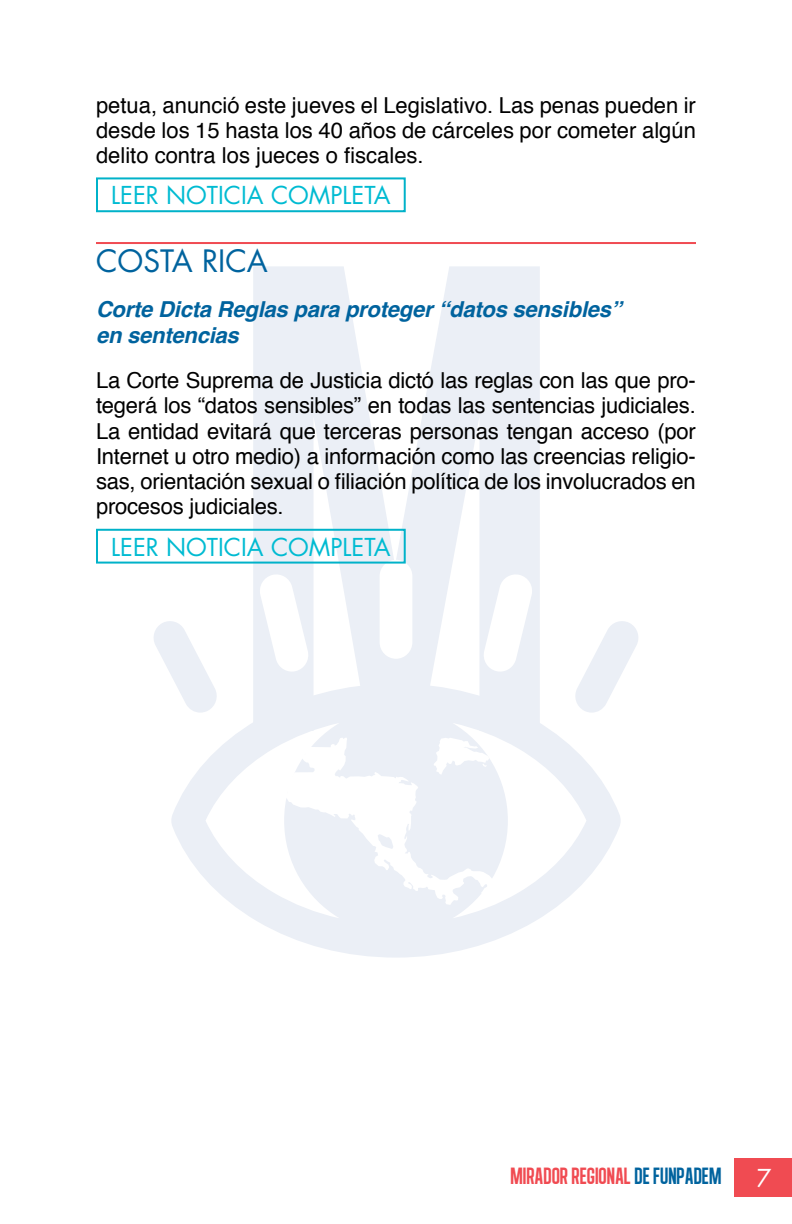
<style>
.page{position:relative;width:792px;height:1224px;background:#fff}
.page>*{position:absolute;margin:0;border:0;box-sizing:border-box;transform-origin:0 0}
.t1{font:30px "Futura LT";color:#00639e}
.t2{font:24px "Futura LT";color:#00bbd2}
.t3{font:24px "Algre Sans NC";color:#f04b52}
.t4{font:24px "Futura LT";color:#fff}
.t5{font:22px/25.2px "Helvetica";letter-spacing:-.005em;color:#000;text-align:justify}
.t6{font:italic 700 22px/25.2px "Helvetica";letter-spacing:-.01em;color:#00639e}
.s1{color:#00639e}
</style>
<div class="page">
<svg style="left:253px;top:266px;width:287px;height:418px;fill:#ebeff6"></svg>
<svg style="left:258px;top:573px;width:52px;height:99px"></svg>
<div style="left:380px;top:560px;width:32px;height:99px;background:#fff;border-radius:16px"></div>
<svg style="left:154px;top:621px;width:58px;height:63px"></svg>
<svg style="left:580px;top:621px;width:58px;height:63px"></svg>
<svg style="left:482px;top:573px;width:52px;height:99px"></svg>
<svg style="left:171px;top:684px;width:450px;height:274px"></svg>
<svg style="left:285px;top:738px;width:212px;height:167px"></svg>
<div style="left:734px;top:1158px;width:58px;height:39px;background:#f04b52"></div>
<hr style="left:96px;top:242px;width:600px;height:2px;background:#f04b52">
<div style="left:96px;top:177px;width:310px;height:35px;border:2px solid #00b2c9"></div>
<div style="left:96px;top:529px;width:310px;height:35px;border:2px solid #00b2c9"></div>
<p class="t5" style="left:96px;top:93px;width:601px">petua, anunció este jueves el Legislativo. Las penas pueden ir desde los 15 hasta los 40 años de cárceles por cometer algún delito contra los jueces o fiscales.</p>
<p class="t2" style="left:111px;top:180px;width:13px">LEER</p>
<p class="t2" style="left:166px;top:180px;width:15px">NOTI</p>
<p class="t2" style="left:224px;top:180px;width:80px">CIA COMPLETA</p>
<h1 class="t1" style="left:96px;top:242px;width:21px">COSTA</h1>
<h1 class="t1" style="left:202px;top:242px;width:64px">RICA</h1>
<p class="t6" style="left:96px;top:297px;width:527px">Corte Dicta Reglas para proteger “datos sensibles” en sentencias</p>
<p class="t5" style="left:96px;top:368px;width:601px">La Corte Suprema de Justicia dictó las reglas con las que pro&shy;tegerá los “datos sensibles” en todas las sentencias judiciales.<br>La entidad evitará que terceras personas tengan acceso (por Internet u otro medio) a información como las creencias religio&shy;sas, orientación sexual o filiación política de los involucrados en procesos judiciales.</p>
<p class="t2" style="left:111px;top:532px;width:13px">LEER</p>
<p class="t2" style="left:166px;top:532px;width:15px">NOTI</p>
<p class="t2" style="left:224px;top:532px;width:80px">CIA COMPLETA</p>
<p class="t3" style="left:511px;top:1163px;width:212px">MIRADOR REGIONAL <span class="s1">DE FUNPADEM</span></p>
<p class="t4" style="left:757px;top:1163px;width:16px">7</p>
</div>
